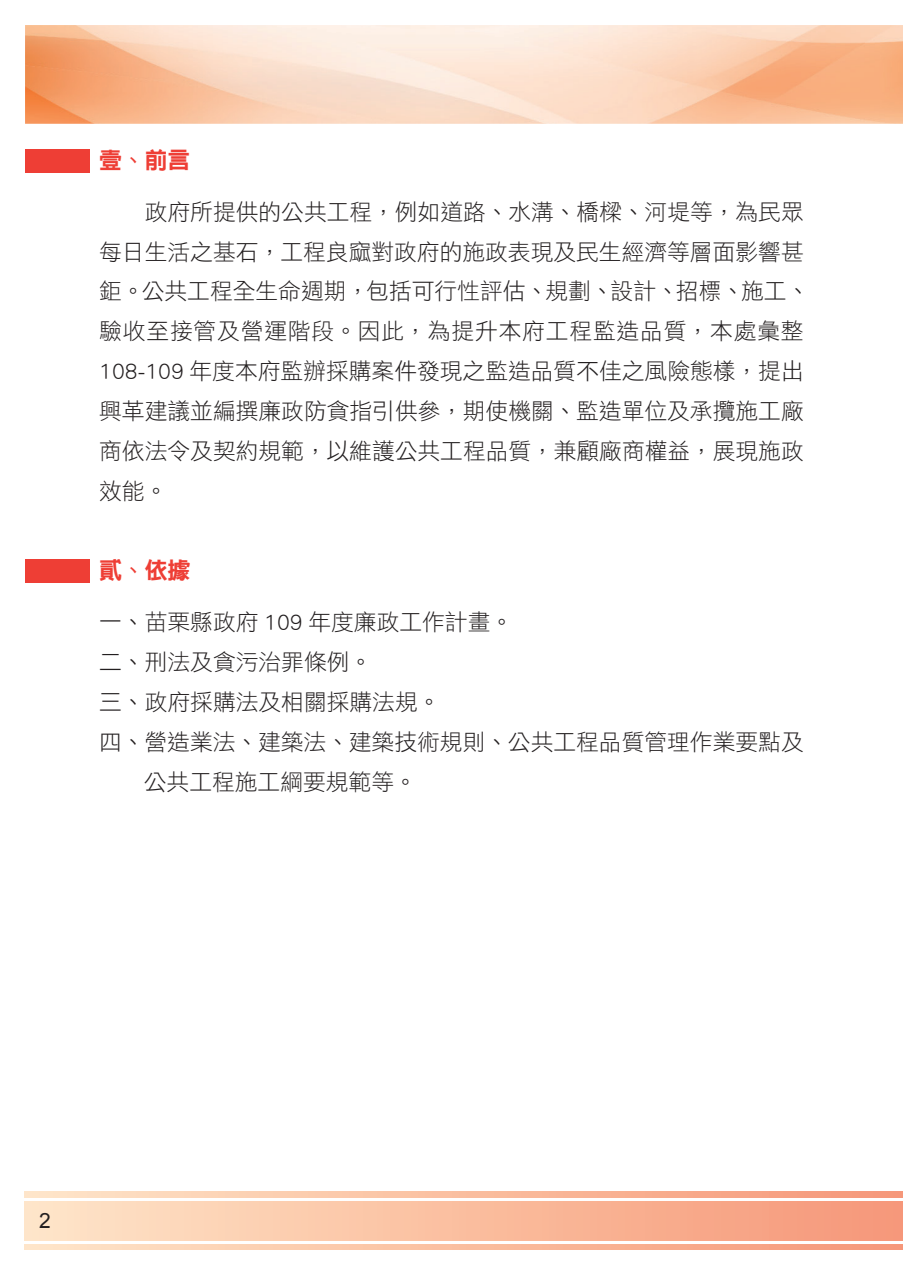
<style>
.page{position:relative;width:903px;height:1275px;background:#fff}
.page>*{position:absolute;margin:0;border:0;box-sizing:border-box;transform-origin:0 0}
.t1{font:22.75px/39.9px "DF Li Hei Std W3";color:#231f20}
.t2{font:22.75px "ID Hei Extra";color:#ee3e35}
.t3{font:21px "Arial";color:#231f20}
</style>
<div class="page">
<div style="left:25px;top:1201px;width:878px;height:39px;background:linear-gradient(to right,#fee6c9,#f69677)"></div>
<svg style="left:25px;top:1244px;width:878px;height:6px"></svg>
<svg style="left:25px;top:1192px;width:878px;height:5px"></svg>
<img style="left:25px;top:25px;width:878px;height:99px">
<div style="left:25px;top:149px;width:65px;height:23px;background:#ee3e35"></div>
<div style="left:25px;top:560px;width:65px;height:23px;background:#ee3e35"></div>
<p class="t2" style="left:99px;top:149px;width:92px">壹、前言</p>
<p class="t1" style="left:99px;top:191px;width:712px">　　政府所提供的公共工程，例如道路、水溝、橋樑、河堤等，為民眾每日生活之基石，工程良窳對政府的施政表現及民生經濟等層面影響甚鉅。公共工程全生命週期，包括可行性評估、規劃、設計、招標、施工、驗收至接管及營運階段。因此，為提升本府工程監造品質，本處彙整<br>108-109 年度本府監辦採購案件發現之監造品質不佳之風險態樣，提出興革建議並編撰廉政防貪指引供參，期使機關、監造單位及承攬施工廠商依法令及契約規範，以維護公共工程品質，兼顧廠商權益，展現施政效能。</p>
<p class="t2" style="left:99px;top:559px;width:92px">貳、依據</p>
<p class="t1" style="left:99px;top:602px;width:415px">一、苗栗縣政府 109 年度廉政工作計畫。</p>
<p class="t1" style="left:99px;top:641px;width:274px">二、刑法及貪污治罪條例。</p>
<p class="t1" style="left:99px;top:681px;width:343px">三、政府採購法及相關採購法規。</p>
<p class="t1" style="left:99px;top:721px;width:706px">四、營造業法、建築法、建築技術規則、公共工程品質管理作業要點及</p>
<p class="t1" style="left:144px;top:761px;width:274px">公共工程施工綱要規範等。</p>
<p class="t3" style="left:39px;top:1207px;width:13px">2</p>
</div>
